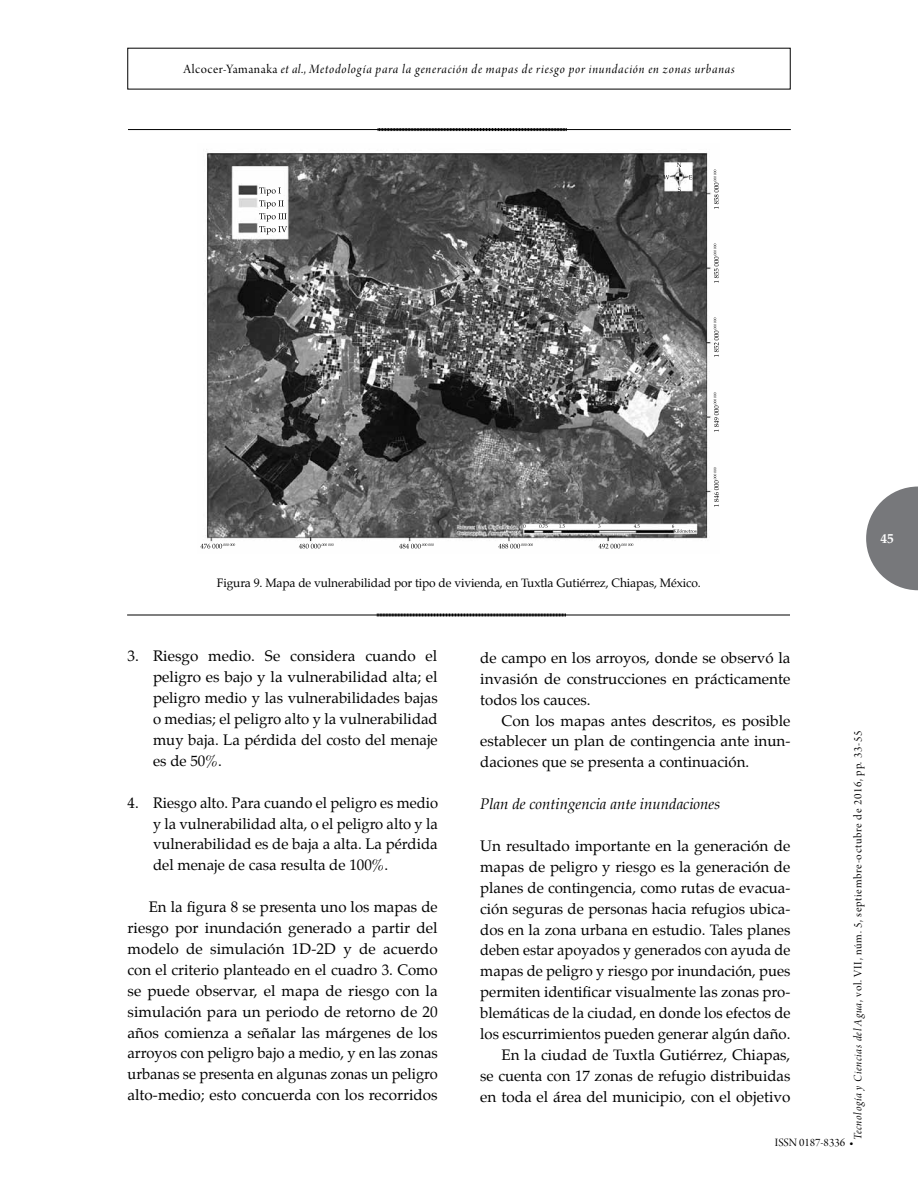
<style>
.page{position:relative;width:918px;height:1188px;background:#fff}
.page>*{position:absolute;margin:0;border:0;box-sizing:border-box;transform-origin:0 0}
.t1{font:15px/20.9px "Palatino";color:#000;text-align:justify}
.t2{font:italic 15px "Palatino";color:#000}
.t3{font:13.5px "Arno Pro Italic Display";letter-spacing:.055em;color:#000}
.t4{font:700 13.5px "Palatino";color:#fff}
.t5{font:12px "Palatino";letter-spacing:-.01em;color:#000}
.t6{font:12px "Arno Pro Display";letter-spacing:.06em;color:#000}
.t7{font:12px "Arno Pro Display";color:#000}
.s1{font-family:"Arno Pro Display"}
.s2{font-family:"Arno Pro Italic Display"}
.s3{font-family:"Arno Pro"}
</style>
<div class="page">
<svg style="left:866px;top:487px;width:52px;height:103px"></svg>
<img style="left:200px;top:149px;width:519px;height:400px">
<img style="left:259px;top:187px;width:22px;height:9px">
<svg style="left:677px;top:163px;width:4px;height:4px"></svg>
<svg style="left:663px;top:175px;width:6px;height:4px"></svg>
<svg style="left:689px;top:175px;width:3px;height:4px"></svg>
<svg style="left:678px;top:187px;width:3px;height:5px"></svg>
<img style="left:559px;top:524px;width:115px;height:4px">
<img style="left:673px;top:529px;width:22px;height:4px">
<svg style="left:227px;top:543px;width:8px;height:3px"></svg>
<svg style="left:325px;top:543px;width:8px;height:3px"></svg>
<svg style="left:426px;top:543px;width:8px;height:3px"></svg>
<svg style="left:525px;top:543px;width:8px;height:3px"></svg>
<svg style="left:625px;top:543px;width:8px;height:3px"></svg>
<svg style="left:714px;top:467px;width:2px;height:8px"></svg>
<svg style="left:714px;top:393px;width:2px;height:8px"></svg>
<svg style="left:714px;top:318px;width:2px;height:8px"></svg>
<svg style="left:714px;top:244px;width:2px;height:8px"></svg>
<svg style="left:714px;top:170px;width:2px;height:8px"></svg>
<hr style="left:128px;top:129px;width:663px;height:1px;background:#000">
<svg style="left:378px;top:128px;width:189px;height:3px"></svg>
<hr style="left:127px;top:615px;width:663px;height:1px;background:#000">
<svg style="left:377px;top:614px;width:189px;height:2px"></svg>
<p class="t3" style="left:184px;top:62px;width:553px"><span class="s1">Alcocer-Yamanaka</span> et al<span class="s1">.,</span> Metodología para la generación de mapas de riesgo por inundación en zonas urbanas</p>
<p class="t5" style="left:217px;top:573px;width:485px">Figura 9. Mapa de vulnerabilidad por tipo de vivienda, en Tuxtla Gutiérrez, Chiapas, México.</p>
<p class="t4" style="left:880px;top:526px;width:15px">45</p>
<p class="t1" style="left:153px;top:646px;width:286px;text-indent:-26px">3. Riesgo medio. Se considera cuando el peligro es bajo y la vulnerabilidad alta; el peligro medio y las vulnerabilidades bajas o medias; el peligro alto y la vulnerabilidad muy baja. La pérdida del costo del menaje es de 50%.</p>
<p class="t1" style="left:153px;top:792px;width:286px;text-indent:-26px">4. Riesgo alto. Para cuando el peligro es medio y la vulnerabilidad alta, o el peligro alto y la vulnerabilidad es de baja a alta. La pérdida del menaje de casa resulta de 100%.</p>
<p class="t1" style="left:128px;top:897px;width:312px;text-indent:21px">En la figura 8 se presenta uno los mapas de riesgo por inundación generado a partir del modelo de simulación 1D-2D y de acuerdo con el criterio planteado en el cuadro 3. Como se puede observar, el mapa de riesgo con la simulación para un periodo de retorno de 20 años comienza a señalar las márgenes de los arroyos con peligro bajo a medio, y en las zonas urbanas se presenta en algunas zonas un peligro alto-medio; esto concuerda con los recorridos</p>
<p class="t1" style="left:480px;top:647px;width:312px">de campo en los arroyos, donde se observó la invasión de construcciones en prácticamente todos los cauces.</p>
<p class="t1" style="left:480px;top:710px;width:312px;text-indent:21px">Con los mapas antes descritos, es posible establecer un plan de contingencia ante inun&shy;daciones que se presenta a continuación.</p>
<p class="t2" style="left:480px;top:791px;width:242px">Plan de contingencia ante inundaciones</p>
<p class="t1" style="left:480px;top:835px;width:312px;text-align:right">Un resultado importante en la generación de mapas de peligro y riesgo es la generación de planes de contingencia, como rutas de evacua&shy;ción seguras de personas hacia refugios ubica&shy;dos en la zona urbana en estudio. Tales planes deben estar apoyados y generados con ayuda de mapas de peligro y riesgo por inundación, pues permiten identificar visualmente las zonas pro&shy;blemáticas de la ciudad, en donde los efectos de los escurrimientos pueden generar algún daño.<br>En la ciudad de Tuxtla Gutiérrez, Chiapas,<br>se cuenta con 17 zonas de refugio distribuidas en toda el área del municipio, con el objetivo</p>
<p class="t6" style="left:851px;top:1140px;width:411px;rotate:-90deg"><span class="s2">Tecnología y Ciencias del Agua</span>, vol. VII, núm. 5, septiembre-octubre de 2016, pp. 33-55</p>
<p class="t7" style="left:775px;top:1136px;width:80px">ISSN 0187-8336 <span class="s3">•</span></p>
</div>
